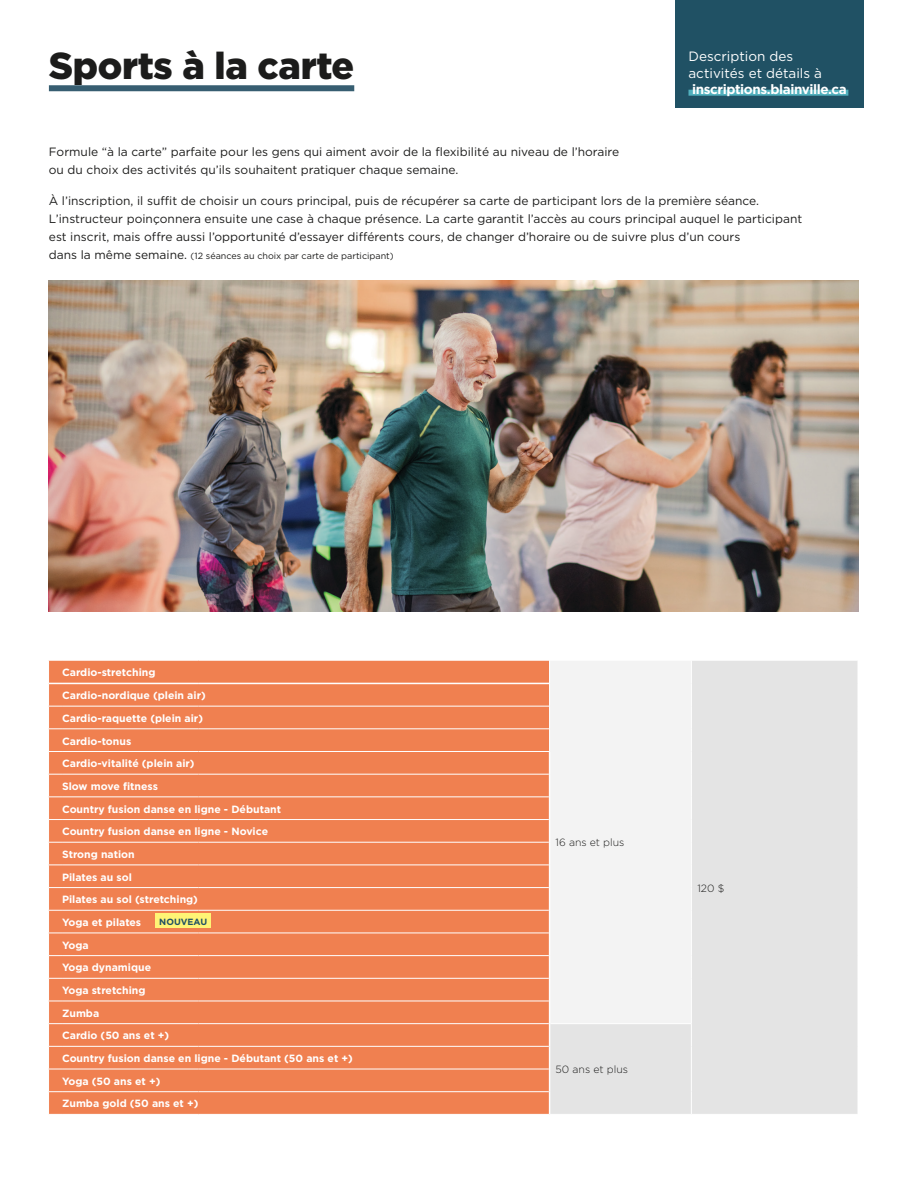
<style>
.page{position:relative;width:918px;height:1188px;background:#fff}
.page>*{position:absolute;margin:0;border:0;box-sizing:border-box;transform-origin:0 0}
.titres-catégories{font:900 37.5px "Gotham HTF";letter-spacing:-.01em;color:#1c1c1b}
.texte_courant{font:13.5px/16.5px "Gotham HTF";color:#fff}
.texte_courant-2{font:12px/18px "Gotham HTF";color:#1c1c1b}
.Nom_Activités{font:700 10.5px "Gotham HTF";color:#fff}
.Prix{font:300 10.5px "Gotham HTF";color:#1c1c1b}
.t1{font:9px "Gotham HTF";color:#1c1c1b}
.Nom_Activités-2{font:700 9px "Gotham HTF";color:#205164}
.s1{font-weight:700}
.s2{font-size:12px}
</style>
<div class="page">
<div style="left:62px;top:661px;width:487px;height:453px;background:#f08050"></div>
<svg style="left:550px;top:661px;width:308px;height:453px;fill:#e4e4e4"></svg>
<hr style="left:62px;top:706px;width:137px;height:1px;background:#fff">
<hr style="left:199px;top:706px;width:351px;height:1px;background:#fff">
<hr style="left:62px;top:728px;width:137px;height:1px;background:#fff">
<hr style="left:199px;top:728px;width:351px;height:1px;background:#fff">
<hr style="left:62px;top:751px;width:137px;height:1px;background:#fff">
<hr style="left:199px;top:751px;width:351px;height:1px;background:#fff">
<hr style="left:62px;top:774px;width:137px;height:1px;background:#fff">
<hr style="left:199px;top:774px;width:350px;height:1px;background:#fff">
<hr style="left:62px;top:796px;width:137px;height:1px;background:#fff">
<hr style="left:199px;top:796px;width:350px;height:1px;background:#fff">
<hr style="left:62px;top:819px;width:137px;height:1px;background:#fff">
<hr style="left:199px;top:819px;width:350px;height:1px;background:#fff">
<hr style="left:62px;top:842px;width:137px;height:1px;background:#fff">
<hr style="left:199px;top:842px;width:350px;height:1px;background:#fff">
<hr style="left:62px;top:865px;width:137px;height:1px;background:#fff">
<hr style="left:199px;top:865px;width:350px;height:1px;background:#fff">
<hr style="left:62px;top:887px;width:137px;height:1px;background:#fff">
<hr style="left:199px;top:887px;width:350px;height:1px;background:#fff">
<hr style="left:62px;top:910px;width:137px;height:1px;background:#fff">
<hr style="left:199px;top:910px;width:350px;height:1px;background:#fff">
<hr style="left:62px;top:933px;width:137px;height:1px;background:#fff">
<hr style="left:199px;top:933px;width:350px;height:1px;background:#fff">
<hr style="left:62px;top:955px;width:137px;height:1px;background:#fff">
<hr style="left:199px;top:955px;width:350px;height:1px;background:#fff">
<hr style="left:62px;top:978px;width:137px;height:1px;background:#fff">
<hr style="left:199px;top:978px;width:350px;height:1px;background:#fff">
<hr style="left:62px;top:1001px;width:137px;height:1px;background:#fff">
<hr style="left:199px;top:1001px;width:350px;height:1px;background:#fff">
<hr style="left:62px;top:1023px;width:137px;height:1px;background:#fff">
<hr style="left:199px;top:1023px;width:350px;height:1px;background:#fff">
<hr style="left:62px;top:1046px;width:137px;height:1px;background:#fff">
<hr style="left:199px;top:1046px;width:350px;height:1px;background:#fff">
<hr style="left:62px;top:1069px;width:137px;height:1px;background:#fff">
<hr style="left:199px;top:1069px;width:350px;height:1px;background:#fff">
<hr style="left:62px;top:1091px;width:137px;height:1px;background:#fff">
<hr style="left:199px;top:1091px;width:350px;height:1px;background:#fff">
<hr style="left:550px;top:1023px;width:142px;height:1px;background:#fff">
<svg style="left:691px;top:661px;width:1px;height:453px"></svg>
<hr style="left:62px;top:683px;width:137px;height:1px;background:#fff">
<hr style="left:199px;top:683px;width:350px;height:1px;background:#fff">
<svg style="left:48px;top:660px;width:14px;height:454px;background:#f18e63"></svg>
<div style="left:49px;top:85px;width:305px;height:6px;background:#375e71"></div>
<img style="left:49px;top:281px;width:810px;height:330px">
<div style="left:675px;top:0;width:189px;height:108px;background:#205164"></div>
<div style="left:688px;top:90px;width:160px;height:6px;background:#51b0bd"></div>
<div style="left:155px;top:914px;width:56px;height:14px;background:#fff475"></div>
<p class="titres-catégories" style="left:49px;top:44px;width:307px">Sports à la carte</p>
<p class="texte_courant" style="left:688px;top:48px;width:160px">Description des activités et détails à <span class="s1">inscriptions.blainville.ca</span></p>
<p class="texte_courant-2" style="left:49px;top:142px;width:572px">Formule “à la carte” parfaite pour les gens qui aiment avoir de la flexibilité au niveau de l’horaire ou du choix des activités qu’ils souhaitent pratiquer chaque semaine.</p>
<p class="texte_courant-2" style="left:49px;top:192px;width:755px">À l’inscription, il suffit de choisir un cours principal, puis de récupérer sa carte de participant lors de la première séance.<br>L’instructeur poinçonnera ensuite une case à chaque présence. La carte garantit l’accès au cours principal auquel le participant est inscrit, mais offre aussi l’opportunité d’essayer différents cours, de changer d’horaire ou de suivre plus d’un cours</p>
<p class="t1" style="left:49px;top:251px;width:346px"><span class="s2">dans la même semaine.</span> (12 séances au choix par carte de participant)</p>
<p class="Nom_Activités" style="left:62px;top:666px;width:95px">Cardio-stretching</p>
<p class="Nom_Activités" style="left:62px;top:689px;width:145px">Cardio-nordique (plein air)</p>
<p class="Nom_Activités" style="left:62px;top:712px;width:142px">Cardio-raquette (plein air)</p>
<p class="Nom_Activités" style="left:62px;top:735px;width:71px">Cardio-tonus</p>
<p class="Nom_Activités" style="left:62px;top:757px;width:134px">Cardio-vitalité (plein air)</p>
<p class="Nom_Activités" style="left:62px;top:780px;width:97px">Slow move fitness</p>
<p class="Nom_Activités" style="left:62px;top:803px;width:221px">Country fusion danse en ligne - Débutant</p>
<p class="Nom_Activités" style="left:62px;top:826px;width:208px">Country fusion danse en ligne - Novice</p>
<p class="Nom_Activités" style="left:62px;top:848px;width:74px">Strong nation</p>
<p class="Nom_Activités" style="left:62px;top:871px;width:71px">Pilates au sol</p>
<p class="Nom_Activités" style="left:62px;top:894px;width:137px">Pilates au sol (stretching)</p>
<p class="Nom_Activités" style="left:62px;top:916px;width:81px">Yoga et pilates</p>
<p class="Nom_Activités" style="left:62px;top:939px;width:28px">Yoga</p>
<p class="Nom_Activités" style="left:62px;top:962px;width:91px">Yoga dynamique</p>
<p class="Nom_Activités" style="left:62px;top:984px;width:85px">Yoga stretching</p>
<p class="Nom_Activités" style="left:62px;top:1007px;width:39px">Zumba</p>
<p class="Nom_Activités" style="left:62px;top:1030px;width:109px">Cardio (50 ans et +)</p>
<p class="Nom_Activités-2" style="left:159px;top:916px;width:50px">NOUVEAU</p>
<p class="Nom_Activités" style="left:62px;top:1052px;width:292px">Country fusion danse en ligne - Débutant (50 ans et +)</p>
<p class="Nom_Activités" style="left:62px;top:1075px;width:100px">Yoga (50 ans et +)</p>
<p class="Nom_Activités" style="left:62px;top:1098px;width:138px">Zumba gold (50 ans et +)</p>
<p class="Prix" style="left:556px;top:837px;width:70px">16 ans et plus</p>
<p class="Prix" style="left:556px;top:1064px;width:74px">50 ans et plus</p>
<p class="Prix" style="left:697px;top:882px;width:28px">120 $</p>
</div>
